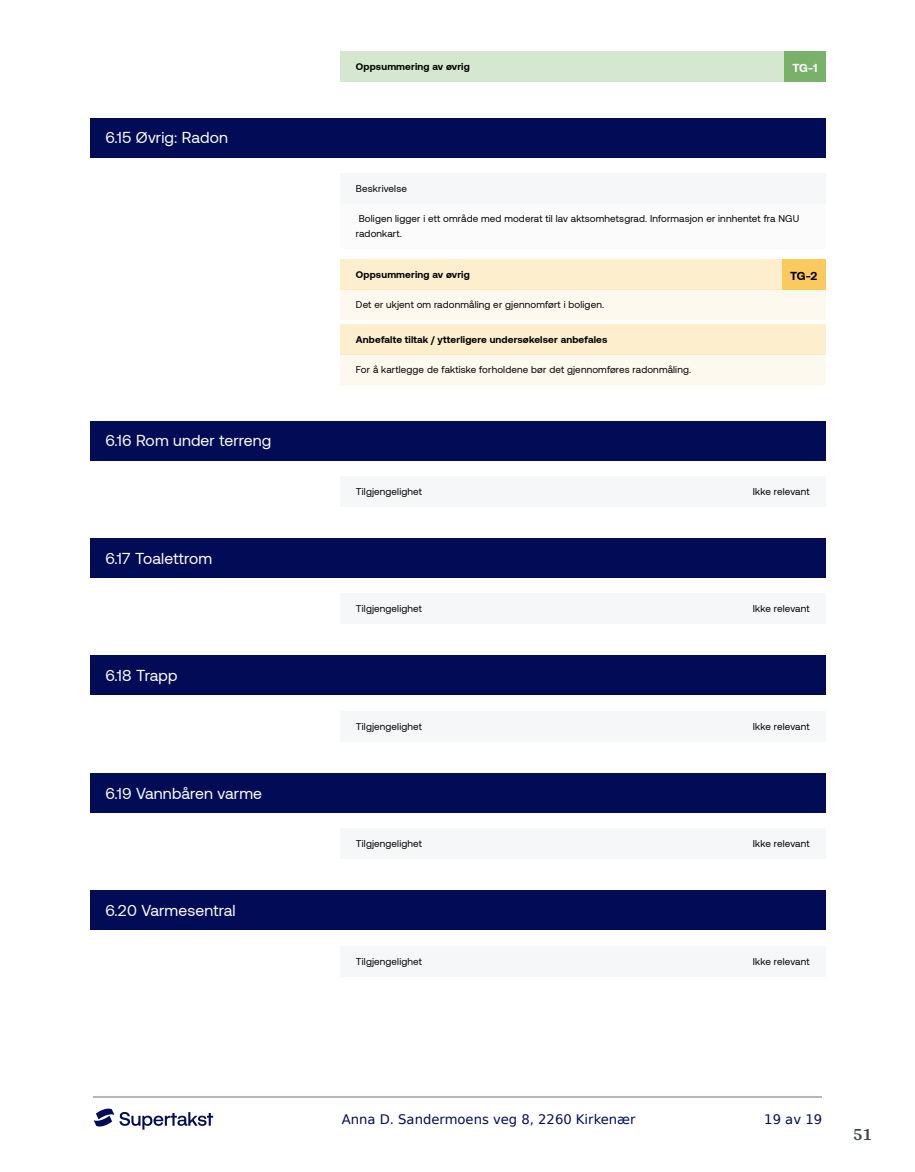
<style>
.page{position:relative;width:915px;height:1172px;background:#fff}
.page>*{position:absolute;margin:0;border:0;box-sizing:border-box;transform-origin:0 0}
.t1{font:700 18px "Arya";color:#414749}
.t2{font:15.75px "Aeonik";letter-spacing:.01em;color:#fff}
.t3{font:13.2px "DejaVu Sans";color:#020c56}
.t4{font:700 11.85px "Aeonik";color:#fff}
.t5{font:700 11.85px "Aeonik";color:#000}
.t6{font:9.9px/14.9px "Aeonik";letter-spacing:.015em;color:#000}
.t7{font:700 9.9px "Aeonik";letter-spacing:.015em;color:#000}
</style>
<div class="page">
<hr style="left:93px;top:1097px;width:728px;height:1px;background:#b2b5cb">
<svg style="left:94px;top:1108px;width:119px;height:21px"></svg>
<div style="left:89px;top:118px;width:736px;height:39px;background:#020c56"></div>
<div style="left:89px;top:421px;width:736px;height:39px;background:#020c56"></div>
<div style="left:89px;top:538px;width:736px;height:40px;background:#020c56"></div>
<div style="left:89px;top:656px;width:736px;height:39px;background:#020c56"></div>
<div style="left:89px;top:773px;width:736px;height:40px;background:#020c56"></div>
<div style="left:89px;top:891px;width:736px;height:39px;background:#020c56"></div>
<div style="left:340px;top:204px;width:485px;height:45px;background:#f5f7f8"></div>
<div style="left:340px;top:289px;width:485px;height:31px;background:#fef9ee"></div>
<div style="left:340px;top:355px;width:485px;height:30px;background:#fef9ee"></div>
<div style="left:340px;top:476px;width:485px;height:31px;background:#f5f7f8"></div>
<div style="left:340px;top:593px;width:485px;height:31px;background:#f5f7f8"></div>
<div style="left:340px;top:711px;width:485px;height:31px;background:#f5f7f8"></div>
<div style="left:340px;top:828px;width:485px;height:31px;background:#f5f7f8"></div>
<div style="left:340px;top:946px;width:485px;height:30px;background:#f5f7f8"></div>
<div style="left:340px;top:52px;width:485px;height:30px;background:#d6e7d1"></div>
<div style="left:783px;top:52px;width:42px;height:30px;background:#78b168"></div>
<div style="left:340px;top:173px;width:485px;height:31px;background:#f5f7f8"></div>
<div style="left:340px;top:259px;width:485px;height:30px;background:#fdeece"></div>
<div style="left:781px;top:259px;width:44px;height:30px;background:#faca5f"></div>
<div style="left:340px;top:324px;width:485px;height:31px;background:#fdeece"></div>
<h2 class="t2" style="left:105px;top:129px;width:124px">6.15 Øvrig: Radon</h2>
<h2 class="t2" style="left:105px;top:432px;width:167px">6.16 Rom under terreng</h2>
<h2 class="t2" style="left:105px;top:550px;width:108px">6.17 Toalettrom</h2>
<h2 class="t2" style="left:105px;top:667px;width:74px">6.18 Trapp</h2>
<h2 class="t2" style="left:105px;top:785px;width:158px">6.19 Vannbåren varme</h2>
<h2 class="t2" style="left:105px;top:902px;width:132px">6.20 Varmesentral</h2>
<p class="t7" style="left:356px;top:61px;width:115px">Oppsummering av øvrig</p>
<p class="t4" style="left:792px;top:61px;width:27px">TG-1</p>
<p class="t6" style="left:356px;top:181px;width:53px">Beskrivelse</p>
<p class="t6" style="left:356px;top:212px;width:445px">Boligen ligger i ett område med moderat til lav aktsomhetsgrad. Informasjon er innhentet fra NGU radonkart.</p>
<p class="t7" style="left:356px;top:268px;width:115px">Oppsummering av øvrig</p>
<p class="t5" style="left:789px;top:269px;width:29px">TG-2</p>
<p class="t6" style="left:356px;top:297px;width:249px">Det er ukjent om radonmåling er gjennomført i boligen.</p>
<p class="t7" style="left:356px;top:334px;width:253px">Anbefalte tiltak / ytterligere undersøkelser anbefales</p>
<p class="t6" style="left:356px;top:363px;width:336px">For å kartlegge de faktiske forholdene bør det gjennomføres radonmåling.</p>
<p class="t6" style="left:356px;top:484px;width:68px">Tilgjengelighet</p>
<p class="t6" style="left:752px;top:484px;width:58px">Ikke relevant</p>
<p class="t6" style="left:356px;top:601px;width:68px">Tilgjengelighet</p>
<p class="t6" style="left:752px;top:601px;width:58px">Ikke relevant</p>
<p class="t6" style="left:356px;top:719px;width:68px">Tilgjengelighet</p>
<p class="t6" style="left:752px;top:719px;width:58px">Ikke relevant</p>
<p class="t6" style="left:356px;top:836px;width:68px">Tilgjengelighet</p>
<p class="t6" style="left:752px;top:836px;width:58px">Ikke relevant</p>
<p class="t6" style="left:356px;top:954px;width:68px">Tilgjengelighet</p>
<p class="t6" style="left:752px;top:954px;width:58px">Ikke relevant</p>
<h3 class="t3" style="left:341px;top:1108px;width:295px">Anna D. Sandermoens veg 8, 2260 Kirkenær</h3>
<h3 class="t3" style="left:764px;top:1108px;width:59px">19 av 19</h3>
<h1 class="t1" style="left:852px;top:1123px;width:21px">51</h1>
</div>
